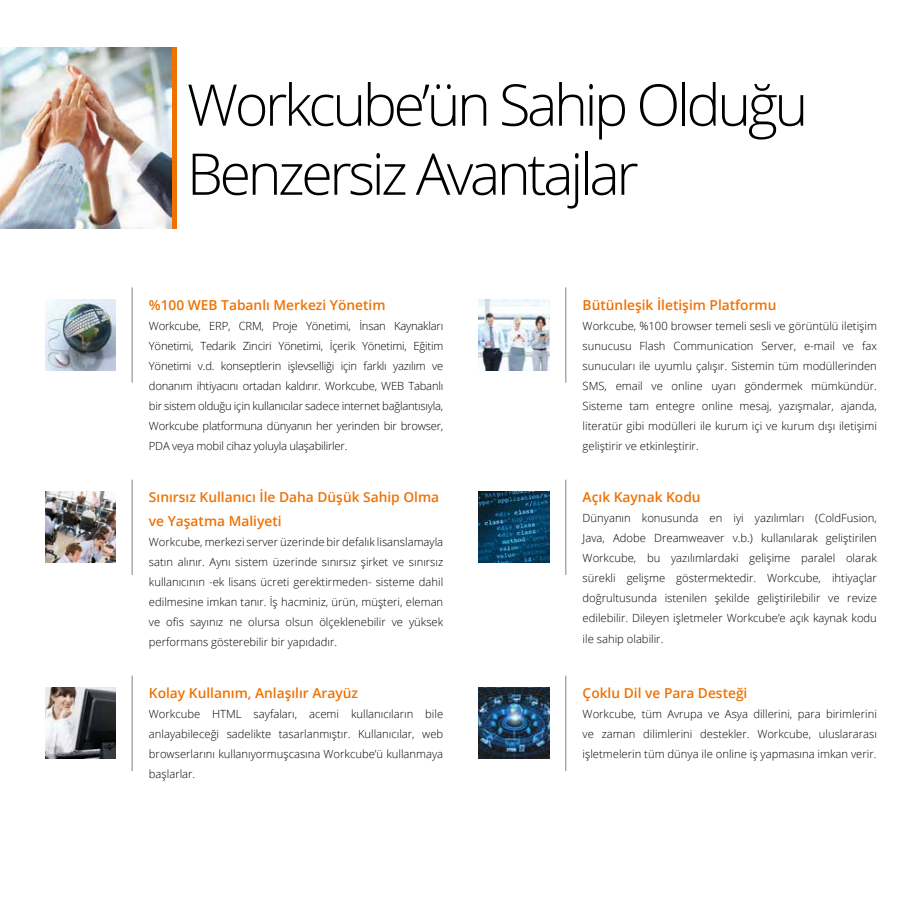
<style>
.page{position:relative;width:922px;height:922px;background:#fff}
.page>*{position:absolute;margin:0;border:0;box-sizing:border-box;transform-origin:0 0}
.t1{font:300 57.5px/69px "Open Sans";letter-spacing:-.06em;color:#000}
.t2{font:600 13.75px/23.8px "Open Sans";color:#ee7203}
.t3{font:300 11.25px/20px "Open Sans";color:#000;text-align:justify}
</style>
<div class="page">
<div style="left:172px;top:47px;width:5px;height:182px;background:#ee7203"></div>
<img style="left:478px;top:491px;width:71px;height:71px">
<hr style="left:565px;top:479px;width:1px;height:95px;background:#000">
<img style="left:45px;top:491px;width:71px;height:71px">
<hr style="left:132px;top:479px;width:1px;height:95px;background:#000">
<img style="left:478px;top:299px;width:71px;height:71px">
<hr style="left:565px;top:287px;width:1px;height:95px;background:#000">
<img style="left:45px;top:299px;width:71px;height:71px">
<hr style="left:132px;top:287px;width:1px;height:95px;background:#000">
<img style="left:45px;top:687px;width:71px;height:71px">
<hr style="left:132px;top:675px;width:1px;height:95px;background:#000">
<img style="left:478px;top:687px;width:71px;height:71px">
<hr style="left:565px;top:675px;width:1px;height:95px;background:#000">
<img style="left:0;top:47px;width:172px;height:182px">
<h1 class="t1" style="left:187px;top:69px;width:622px">Workcube’ün Sahip Olduğu<br>Benzersiz Avantajlar</h1>
<p class="t2" style="left:149px;top:293px;width:238px">%100 WEB Tabanlı Merkezi Yönetim</p>
<p class="t3" style="left:149px;top:315px;width:296px">Workcube, ERP, CRM, Proje Yönetimi, İnsan Kaynakları Yönetimi, Tedarik Zinciri Yönetimi, İçerik Yönetimi, Eğitim Yönetimi v.d. konseptlerin işlevselliği için farklı yazılım ve donanım ihtiyacını ortadan kaldırır. Workcube, WEB Tabanlı bir sistem olduğu için kullanıcılar sadece internet bağlantısıyla, Workcube platformuna dünyanın her yerinden bir browser, PDA veya mobil cihaz yoluyla ulaşabilirler.</p>
<p class="t2" style="left:149px;top:485px;width:292px">Sınırsız Kullanıcı İle Daha Düşük Sahip Olma ve Yaşatma Maliyeti</p>
<p class="t3" style="left:149px;top:531px;width:296px">Workcube, merkezi server üzerinde bir defalık lisanslamayla satın alınır. Aynı sistem üzerinde sınırsız şirket ve sınırsız kullanıcının -ek lisans ücreti gerektirmeden- sisteme dahil edilmesine imkan tanır. İş hacminiz, ürün, müşteri, eleman ve ofis sayınız ne olursa olsun ölçeklenebilir ve yüksek performans gösterebilir bir yapıdadır.</p>
<p class="t2" style="left:149px;top:681px;width:211px">Kolay Kullanım, Anlaşılır Arayüz</p>
<p class="t3" style="left:149px;top:703px;width:296px">Workcube HTML sayfaları, acemi kullanıcıların bile anlayabileceği sadelikte tasarlanmıştır. Kullanıcılar, web browserlarını kullanıyormuşcasına Workcube’ü kullanmaya başlarlar.</p>
<p class="t2" style="left:582px;top:293px;width:195px">Bütünleşik İletişim Platformu</p>
<p class="t3" style="left:582px;top:315px;width:296px">Workcube, %100 browser temeli sesli ve görüntülü iletişim sunucusu Flash Communication Server, e-mail ve fax sunucuları ile uyumlu çalışır. Sistemin tüm modüllerinden SMS, email ve online uyarı göndermek mümkündür.<br>Sisteme tam entegre online mesaj, yazışmalar, ajanda, literatür gibi modülleri ile kurum içi ve kurum dışı iletişimi geliştirir ve etkinleştirir.</p>
<p class="t2" style="left:582px;top:485px;width:119px">Açık Kaynak Kodu</p>
<p class="t3" style="left:582px;top:508px;width:296px">Dünyanın konusunda en iyi yazılımları (ColdFusion, Java, Adobe Dreamweaver v.b.) kullanılarak geliştirilen Workcube, bu yazılımlardaki gelişime paralel olarak sürekli gelişme göstermektedir. Workcube, ihtiyaçlar doğrultusunda istenilen şekilde geliştirilebilir ve revize edilebilir. Dileyen işletmeler Workcube’e açık kaynak kodu ile sahip olabilir.</p>
<p class="t2" style="left:582px;top:681px;width:166px">Çoklu Dil ve Para Desteği</p>
<p class="t3" style="left:582px;top:703px;width:296px">Workcube, tüm Avrupa ve Asya dillerini, para birimlerini ve zaman dilimlerini destekler. Workcube, uluslararası işletmelerin tüm dünya ile online iş yapmasına imkan verir.</p>
</div>
